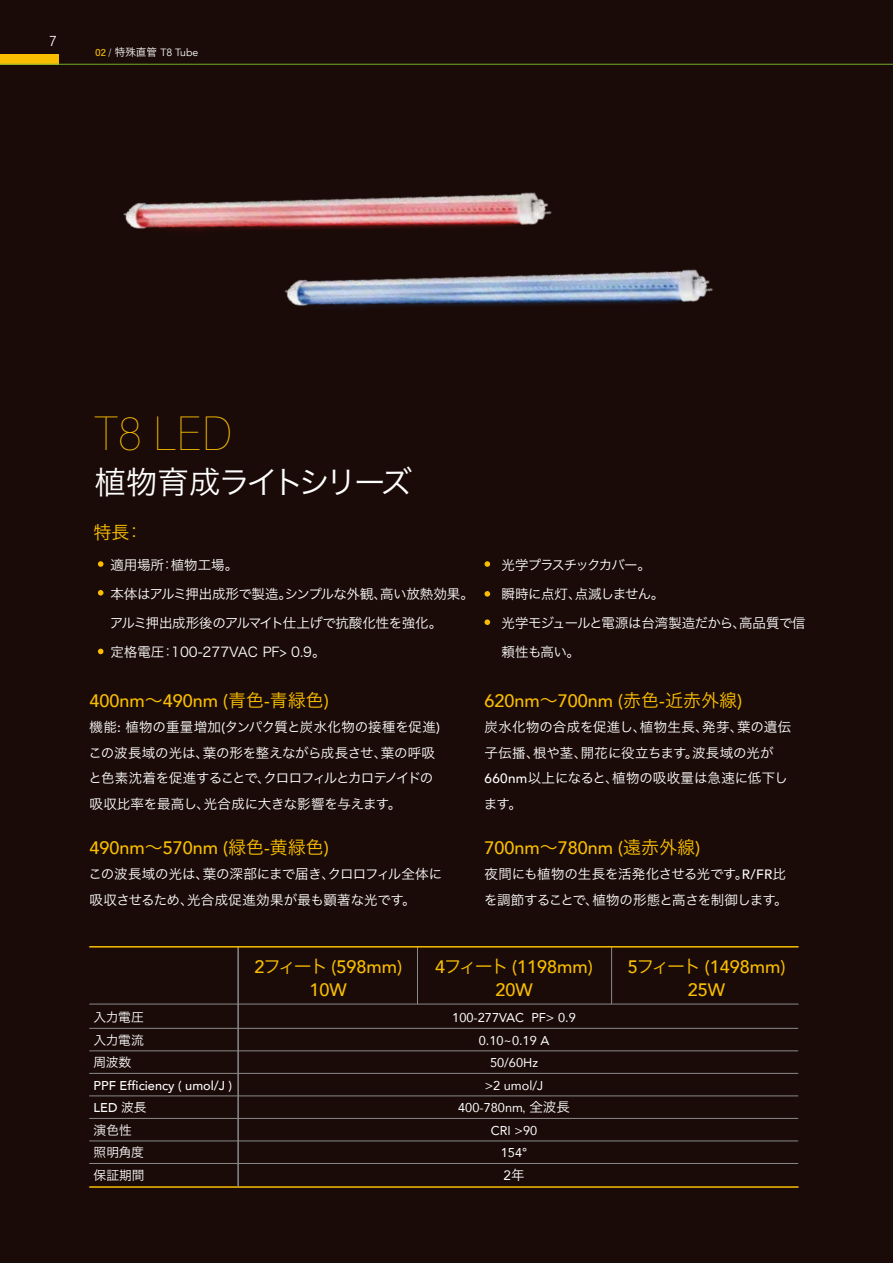
<style>
.page{position:relative;width:893px;height:1263px;background:#1a0b08}
.page>*{position:absolute;margin:0;border:0;box-sizing:border-box;transform-origin:0 0}
.t1{font:100 48px "Acumin Pro Semi Cond";color:#fabe00}
.t2{font:31.5px "Hiragino Sans W3";letter-spacing:-.095em;color:#fff}
.t3{font:500 18px/23.2px "Avenir";color:#fabe00;text-align:center}
.t4{font:18px "Hiragino Sans W3";color:#fabe00}
.t5{font:300 15px "Acumin Pro Semi Cond";color:#fff}
.t6{font:13.5px/25.5px "Hiragino Sans W3";letter-spacing:-.015em;color:#fff}
.t7{font:13.5px/29.2px "Hiragino Sans W3";letter-spacing:-.06em;color:#fff}
.t8{font:13.5px "Avenir";color:#fff}
.t9{font:12.75px/22.5px "Avenir";color:#fff;text-align:center}
.t10{font:500 12.75px/22.5px "Avenir";color:#fff}
.t11{font:12.75px/22.5px "Hiragino Sans W3";color:#fff;text-align:justify}
.t12{font:10.5px "Avenir";color:#fff}
.s1{font-family:"Acumin Pro Semi Cond";font-weight:500;color:#fabe00}
.s2{font-family:"DF Hei Std W3"}
.s3{font-family:"Hiragino Sans W3"}
.s4{font-family:"Hiragino Sans W3";font-weight:400}
.s5{font-family:"Avenir";font-weight:500}
.s6{font-family:"Hiragino Sans W3";font-size:13.5px}
</style>
<div class="page">
<div style="left:0;top:54px;width:58px;height:10px;background:#fabe00"></div>
<img style="left:587px;top:269px;width:126px;height:35px">
<img style="left:91px;top:63px;width:496px;height:245px">
<svg style="left:98px;top:561px;width:5px;height:6px"></svg>
<svg style="left:98px;top:590px;width:5px;height:5px"></svg>
<svg style="left:98px;top:649px;width:5px;height:5px"></svg>
<svg style="left:485px;top:619px;width:5px;height:6px"></svg>
<svg style="left:485px;top:561px;width:5px;height:6px"></svg>
<svg style="left:485px;top:591px;width:5px;height:6px"></svg>
<hr style="left:89px;top:1095px;width:709px;height:1px;background:#898989">
<hr style="left:89px;top:1004px;width:709px;height:1px;background:#898989">
<hr style="left:89px;top:1118px;width:709px;height:1px;background:#898989">
<hr style="left:89px;top:1140px;width:709px;height:1px;background:#898989">
<hr style="left:89px;top:1163px;width:709px;height:1px;background:#898989">
<hr style="left:89px;top:1028px;width:709px;height:1px;background:#898989">
<hr style="left:89px;top:1050px;width:709px;height:1px;background:#898989">
<hr style="left:89px;top:1073px;width:709px;height:1px;background:#898989">
<hr style="left:89px;top:1186px;width:709px;height:2px;background:#fabe00">
<hr style="left:237px;top:946px;width:2px;height:241px;background:#898989">
<hr style="left:417px;top:946px;width:1px;height:58px;background:#898989">
<hr style="left:611px;top:946px;width:1px;height:58px;background:#898989">
<hr style="left:89px;top:946px;width:709px;height:1px;background:#fabe00">
<hr style="left:0;top:64px;width:893px;height:1px;background:#72af2d">
<p class="t5" style="left:50px;top:31px;width:8px">7</p>
<p class="t12" style="left:95px;top:46px;width:105px"><span class="s1">02</span> <span class="s2">/</span> <span class="s3">特殊直管</span> T8 Tube</p>
<h1 class="t1" style="left:95px;top:402px;width:140px">T8 LED</h1>
<h2 class="t2" style="left:95px;top:454px;width:319px">植物育成ライトシリーズ</h2>
<h3 class="t4" style="left:94px;top:516px;width:51px">特長：</h3>
<p class="t6" style="left:110px;top:549px;width:366px;line-height:29.2px">適用場所：植物工場。<br>本体はアルミ押出成形で製造。シンプルな外観、高い放熱効果。アルミ押出成形後のアルマイト仕上げで抗酸化性を強化。<br>定格電圧：100-277VAC PF&gt; 0.9。</p>
<h3 class="t3" style="left:90px;top:688px;width:241px">400nm<span class="s4">～</span>490nm (<span class="s4">青色</span>-<span class="s4">青緑色</span>)</h3>
<p class="t6" style="left:88px;top:713px;width:353px">機能<span class="s5">:</span> 植物の重量増加<span class="s5">(</span>タンパク質と炭水化物の接種を促進<span class="s5">)</span>この波長域の光は、葉の形を整えながら成長させ、葉の呼吸と色素沈着を促進することで、クロロフィルとカロテノイドの吸収比率を最高し、光合成に大きな影響を与えます。</p>
<h3 class="t3" style="left:90px;top:835px;width:241px">490nm<span class="s4">～</span>570nm (<span class="s4">緑色</span>-<span class="s4">黄緑色</span>)</h3>
<p class="t6" style="left:88px;top:860px;width:355px">この波長域の光は、葉の深部にまで届き、クロロフィル全体に吸収させるため、光合成促進効果が最も顕著な光です。</p>
<p class="t7" style="left:502px;top:549px;width:305px">光学プラスチックカバー。<br>瞬時に点灯、点滅しません。<br>光学モジュールと電源は台湾製造だから、高品質で信頼性も高い。</p>
<h3 class="t3" style="left:485px;top:688px;width:259px">620nm<span class="s4">～</span>700nm (<span class="s4">赤色</span>-<span class="s4">近赤外線</span>)</h3>
<p class="t6" style="left:484px;top:713px;width:309px">炭水化物の合成を促進し、植物生長、発芽、葉の遺伝子伝播、根や茎、開花に役立ちます。波長域の光が<br><span class="s5">660nm</span>以上になると、植物の吸收量は急速に低下します。</p>
<h3 class="t3" style="left:485px;top:835px;width:217px">700nm<span class="s4">～</span>780nm (<span class="s4">遠赤外線</span>)</h3>
<p class="t6" style="left:484px;top:860px;width:305px">夜間にも植物の生長を活発化させる光です。<span class="s5">R/FR</span>比を調節することで、植物の形態と高さを制御します。</p>
<p class="t11" style="left:93px;top:1005px;width:52px">入力電圧入力電流周波数</p>
<p class="t10" style="left:94px;top:1073px;width:140px">PPF Efficiency ( umol/J )<br>LED <span class="s4">波長</span></p>
<p class="t11" style="left:94px;top:1118px;width:53px;text-align:left">演色性照明角度保証期間</p>
<h3 class="t3" style="left:255px;top:954px;width:149px">2<span class="s4">フィート</span> (598mm)<br>10W</h3>
<h3 class="t3" style="left:435px;top:954px;width:159px">4<span class="s4">フィート</span> (1198mm)<br>20W</h3>
<h3 class="t3" style="left:628px;top:954px;width:159px">5<span class="s4">フィート</span> (1498mm)<br>25W</h3>
<p class="t9" style="left:452px;top:1006px;width:125px">100-277VAC PF&gt; 0.9<br>0.10~0.19 A<br>50/60Hz<br>&gt;2 umol/J<br>400-780nm<span class="s3">，</span><span class="s6">全波長<br></span>CRI &gt;90<br>154°</p>
<p class="t8" style="left:503px;top:1164px;width:23px">2<span class="s3">年</span></p>
</div>
